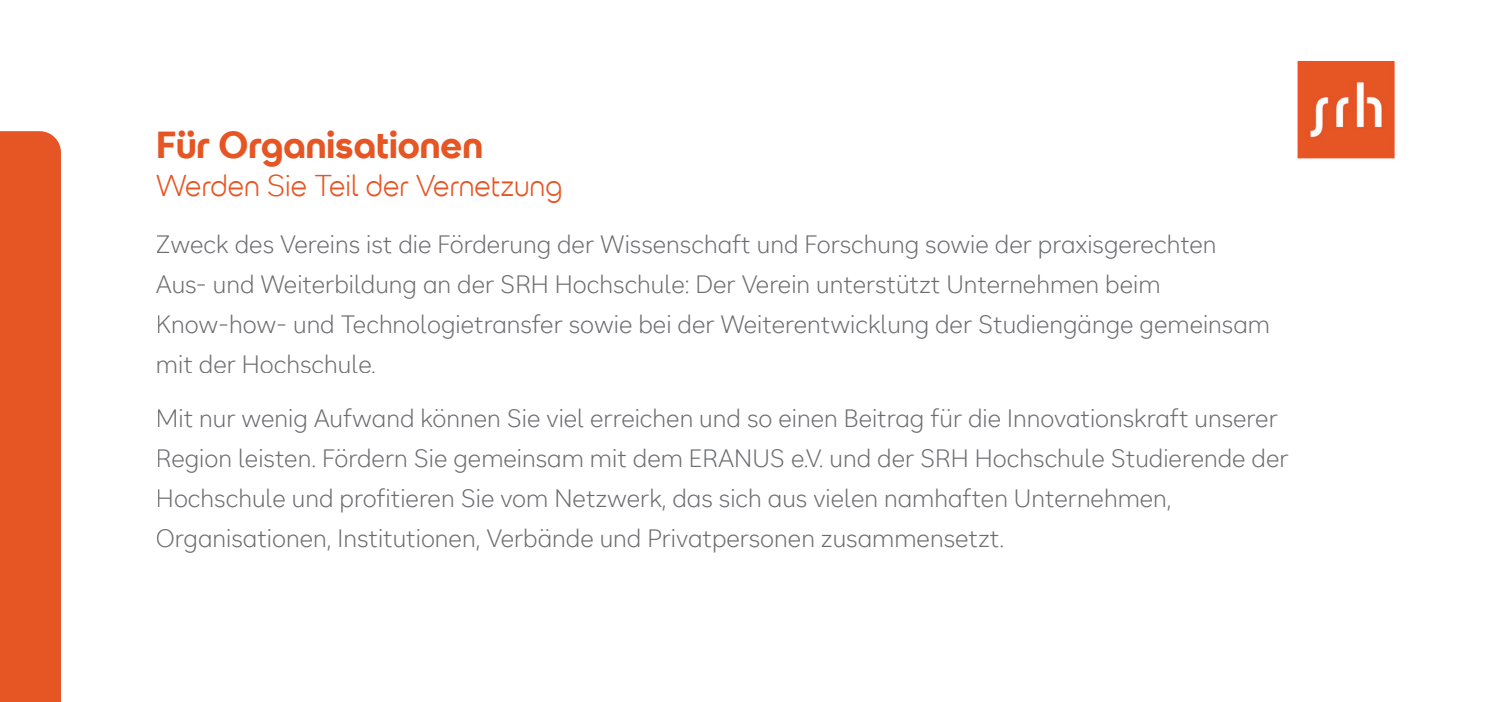
<style>
.page{position:relative;width:1489px;height:702px;background:#fff}
.page>*{position:absolute;margin:0;border:0;box-sizing:border-box;transform-origin:0 0}
.t1{font:700 37.5px "SRH Headline";color:#e65524}
.t2{font:300 30px "SRH Headline";color:#e65524}
.t3{font:300 25px/40px "SRH Text";color:#6c6d70}
</style>
<div class="page">
<div style="left:0;top:131px;width:61px;height:571px;background:#e65524"></div>
<svg style="left:1297px;top:61px;width:97px;height:97px;background:#e8673c"></svg>
<h1 class="t1" style="left:156px;top:123px;width:328px">Für Organisationen</h1>
<p class="t2" style="left:156px;top:169px;width:408px">Werden Sie Teil der Vernetzung</p>
<p class="t3" style="left:156px;top:224px;width:1115px">Zweck des Vereins ist die Förderung der Wissenschaft und Forschung sowie der praxisgerechten Aus- und Weiterbildung an der SRH Hochschule: Der Verein unterstützt Unternehmen beim Know-how- und Technologietransfer sowie bei der Weiterentwicklung der Studiengänge gemeinsam mit der Hochschule.</p>
<p class="t3" style="left:156px;top:398px;width:1134px">Mit nur wenig Aufwand können Sie viel erreichen und so einen Beitrag für die Innovationskraft unserer Region leisten. Fördern Sie gemeinsam mit dem ERANUS e.V. und der SRH Hochschule Studierende der Hochschule und profitieren Sie vom Netzwerk, das sich aus vielen namhaften Unternehmen, Organisationen, Institutionen, Verbände und Privatpersonen zusammensetzt.</p>
</div>
